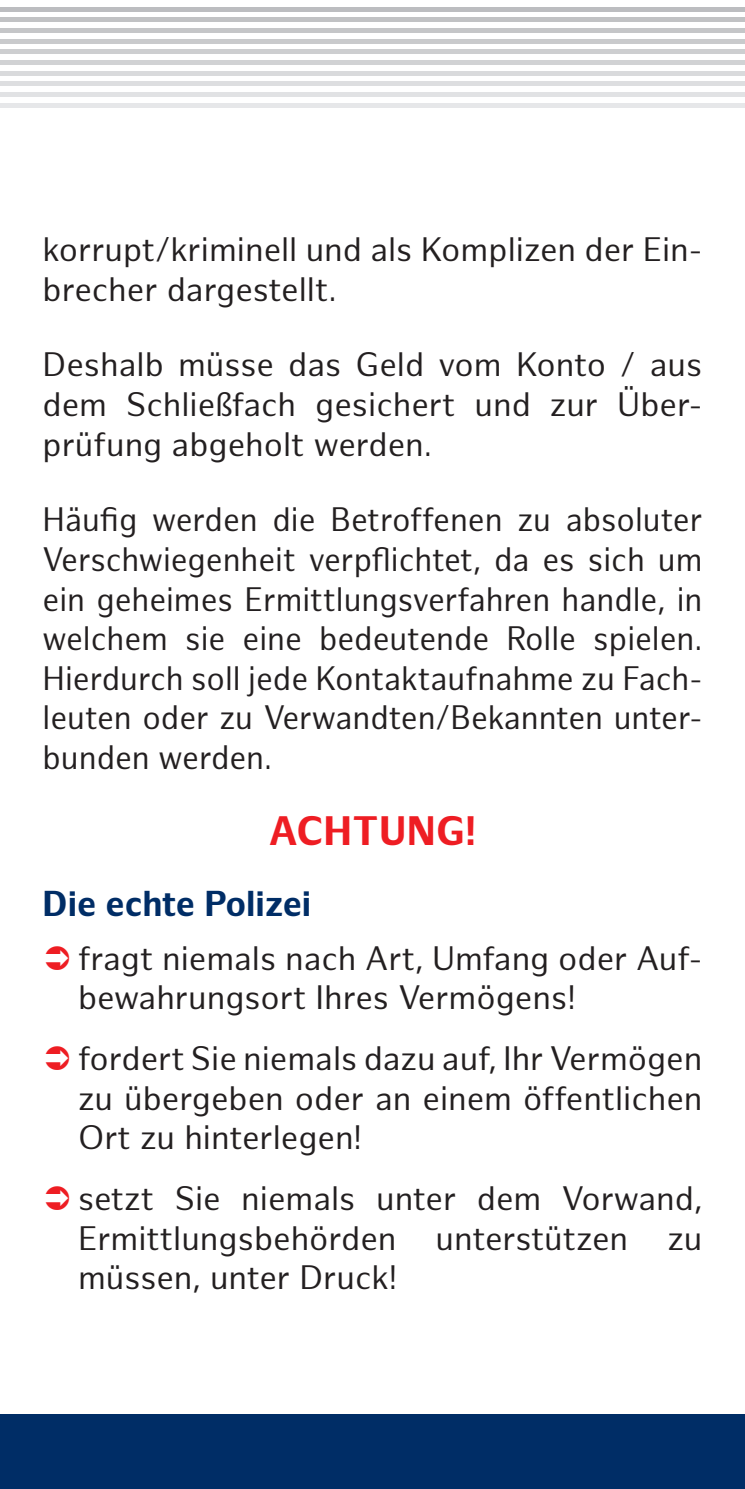
<style>
.page{position:relative;width:745px;height:1489px;background:#fff}
.page>*{position:absolute;margin:0;border:0;box-sizing:border-box;transform-origin:0 0}
.H2_Überschrift_2{font:700 40px "Hamburg Sans";letter-spacing:.01em;color:#ee1d23}
.H3_Überschrift_3{font:700 35px "Hamburg Sans";color:#002d66}
.Fließtext{font:33px/39.5px "Hamburg Sans";color:#231f20;text-align:justify}
.Fließtext-2{font:33px/39.5px "Hamburg Sans";color:#231f20;text-align:justify;scale:.96 1}
</style>
<div class="page">
<div style="left:0;top:1414px;width:744px;height:74px;background:#002d66"></div>
<hr style="left:0;top:103px;width:744px;height:4px;background:#e6e7e9">
<div style="left:0;top:92px;width:744px;height:5px;background:#e1e2e4"></div>
<div style="left:0;top:81px;width:744px;height:5px;background:#dddee0"></div>
<hr style="left:0;top:71px;width:744px;height:4px;background:#d9dadc">
<div style="left:0;top:60px;width:744px;height:5px;background:#d1d2d4"></div>
<hr style="left:0;top:50px;width:744px;height:4px;background:#cdced0">
<hr style="left:0;top:39px;width:744px;height:4px;background:#c9cacc">
<div style="left:0;top:28px;width:744px;height:5px;background:#c5c6c8"></div>
<hr style="left:0;top:18px;width:744px;height:4px;background:#c1c2c4">
<div style="left:0;top:7px;width:744px;height:5px;background:#bcbdc0"></div>
<p class="Fließtext" style="left:43px;top:231px;width:661px">korrupt/kriminell und als Komplizen der Ein&shy;brecher dargestellt.</p>
<p class="Fließtext" style="left:43px;top:346px;width:661px">Deshalb müsse das Geld vom Konto / aus dem Schließfach gesichert und zur Über&shy;prüfung abgeholt werden.</p>
<p class="Fließtext-2" style="left:43px;top:501px;width:688px">Häufig werden die Betroffenen zu absoluter Verschwiegenheit verpflichtet, da es sich um ein geheimes Ermittlungsverfahren handle, in welchem sie eine bedeutende Rolle spielen.<br>Hierdurch soll jede Kontaktaufnahme zu Fach&shy;leuten oder zu Verwandten/Bekannten unter&shy;bunden werden.</p>
<h2 class="H2_Überschrift_2" style="left:268px;top:808px;width:209px">ACHTUNG!</h2>
<h3 class="H3_Überschrift_3" style="left:43px;top:883px;width:270px">Die echte Polizei</h3>
<p class="Fließtext" style="left:78px;top:939px;width:625px">fragt niemals nach Art, Umfang oder Auf&shy;bewahrungsort Ihres Vermögens!</p>
<p class="Fließtext" style="left:78px;top:1039px;width:625px">fordert Sie niemals dazu auf, Ihr Vermögen zu übergeben oder an einem öffentlichen Ort zu hinterlegen!</p>
<p class="Fließtext" style="left:78px;top:1180px;width:625px">setzt Sie niemals unter dem Vorwand, Ermittlungsbehörden unterstützen zu müssen, unter Druck!</p>
</div>
